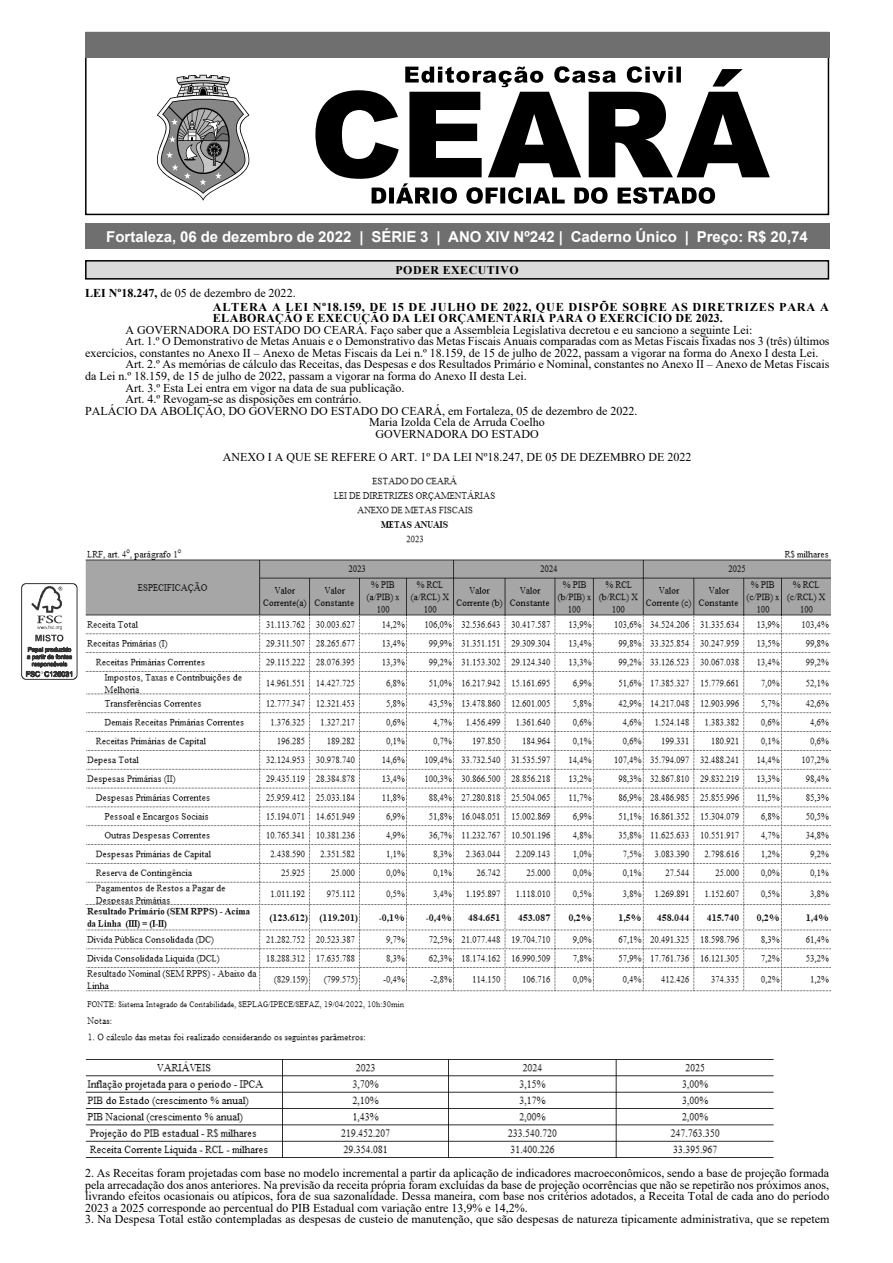
<style>
.page{position:relative;width:893px;height:1263px;background:#fff}
.page>*{position:absolute;margin:0;border:0;box-sizing:border-box;transform-origin:0 0}
.t1{font:700 15px "Arial";color:#fff}
.t2{font:12px/11.6px "Times New Roman";color:#000;text-align:justify}
.t3{font:700 12px/13.6px "Times New Roman";letter-spacing:.06em;color:#000}
.t4{font:700 12px "Times New Roman";letter-spacing:.035em;color:#000}
.t5{font:700 11.85px "Times New Roman";letter-spacing:.045em;color:#000}
.s1{font-weight:400}
</style>
<div class="page">
<svg style="left:157px;top:75px;width:92px;height:126px"></svg>
<svg style="left:315px;top:69px;width:455px;height:110px"></svg>
<svg style="left:405px;top:66px;width:276px;height:21px"></svg>
<svg style="left:372px;top:183px;width:343px;height:21px"></svg>
<div style="left:85px;top:32px;width:744px;height:183px;border:2px solid #000"></div>
<div style="left:85px;top:32px;width:744px;height:25px;background:#6f6f6f"></div>
<div style="left:85px;top:224px;width:744px;height:25px;background:#6f6f6f"></div>
<svg style="left:21px;top:583px;width:56px;height:97px"></svg>
<div style="left:86px;top:261px;width:742px;height:18px;background:#dadada"></div>
<div style="left:85px;top:260px;width:744px;height:20px;border:2px solid #000"></div>
<img style="left:85px;top:475px;width:745px;height:683px">
<p class="t1" style="left:106px;top:226px;width:703px">Fortaleza, 06 de dezembro de 2022 | SÉRIE 3 | ANO XIV Nº242 | Caderno Único | Preço: R$ 20,74</p>
<p class="t5" style="left:395px;top:261px;width:125px">PODER EXECUTIVO</p>
<p class="t3" style="left:213px;top:286px;width:617px;text-indent:-128px">LEI Nº18.247, <span class="s1">de 05 de dezembro de 2022.<br></span>ALTERA A LEI Nº18.159, DE 15 DE JULHO DE 2022, QUE DISPÕE SOBRE AS DIRETRIZES PARA A</p>
<p class="t4" style="left:213px;top:310px;width:511px">ELABORAÇÃO E EXECUÇÃO DA LEI ORÇAMENTÁRIA PARA O EXERCÍCIO DE 2023.</p>
<p class="t2" style="left:126px;top:324px;width:628px">A GOVERNADORA DO ESTADO DO CEARÁ. Faço saber que a Assembleia Legislativa decretou e eu sanciono a seguinte Lei:</p>
<p class="t2" style="left:126px;top:335px;width:705px">Art. 1.º O Demonstrativo de Metas Anuais e o Demonstrativo das Metas Fiscais Anuais comparadas com as Metas Fiscais fixadas nos 3 (três) últimos</p>
<p class="t2" style="left:85px;top:347px;width:735px">exercícios, constantes no Anexo II – Anexo de Metas Fiscais da Lei n.º 18.159, de 15 de julho de 2022, passam a vigorar na forma do Anexo I desta Lei.</p>
<p class="t2" style="left:126px;top:358px;width:706px">Art. 2.º As memórias de cálculo das Receitas, das Despesas e dos Resultados Primário e Nominal, constantes no Anexo II – Anexo de Metas Fiscais</p>
<p class="t2" style="left:85px;top:370px;width:443px">da Lei n.º 18.159, de 15 de julho de 2022, passam a vigorar na forma do Anexo II desta Lei.</p>
<p class="t2" style="left:126px;top:381px;width:280px">Art. 3.º Esta Lei entra em vigor na data de sua publicação.</p>
<p class="t2" style="left:126px;top:393px;width:238px">Art. 4.º Revogam-se as disposições em contrário.</p>
<p class="t2" style="left:85px;top:404px;width:554px">PALÁCIO DA ABOLIÇÃO, DO GOVERNO DO ESTADO DO CEARÁ, em Fortaleza, 05 de dezembro de 2022.</p>
<p class="t2" style="left:369px;top:416px;width:177px">Maria Izolda Cela de Arruda Coelho</p>
<p class="t2" style="left:375px;top:427px;width:165px">GOVERNADORA DO ESTADO</p>
<p class="t2" style="left:223px;top:451px;width:470px">ANEXO I A QUE SE REFERE O ART. 1º DA LEI Nº18.247, DE 05 DE DEZEMBRO DE 2022</p>
<p class="t2" style="left:85px;top:1167px;width:746px">2. As Receitas foram projetadas com base no modelo incremental a partir da aplicação de indicadores macroeconômicos, sendo a base de projeção formada pela arrecadação dos anos anteriores. Na previsão da receita própria foram excluídas da base de projeção ocorrências que não se repetirão nos próximos anos, livrando efeitos ocasionais ou atípicos, fora de sua sazonalidade. Dessa maneira, com base nos critérios adotados, a Receita Total de cada ano do período 2023 a 2025 corresponde ao percentual do PIB Estadual com variação entre 13,9% e 14,2%.</p>
<p class="t2" style="left:85px;top:1213px;width:746px">3. Na Despesa Total estão contempladas as despesas de custeio de manutenção, que são despesas de natureza tipicamente administrativa, que se repetem</p>
</div>
